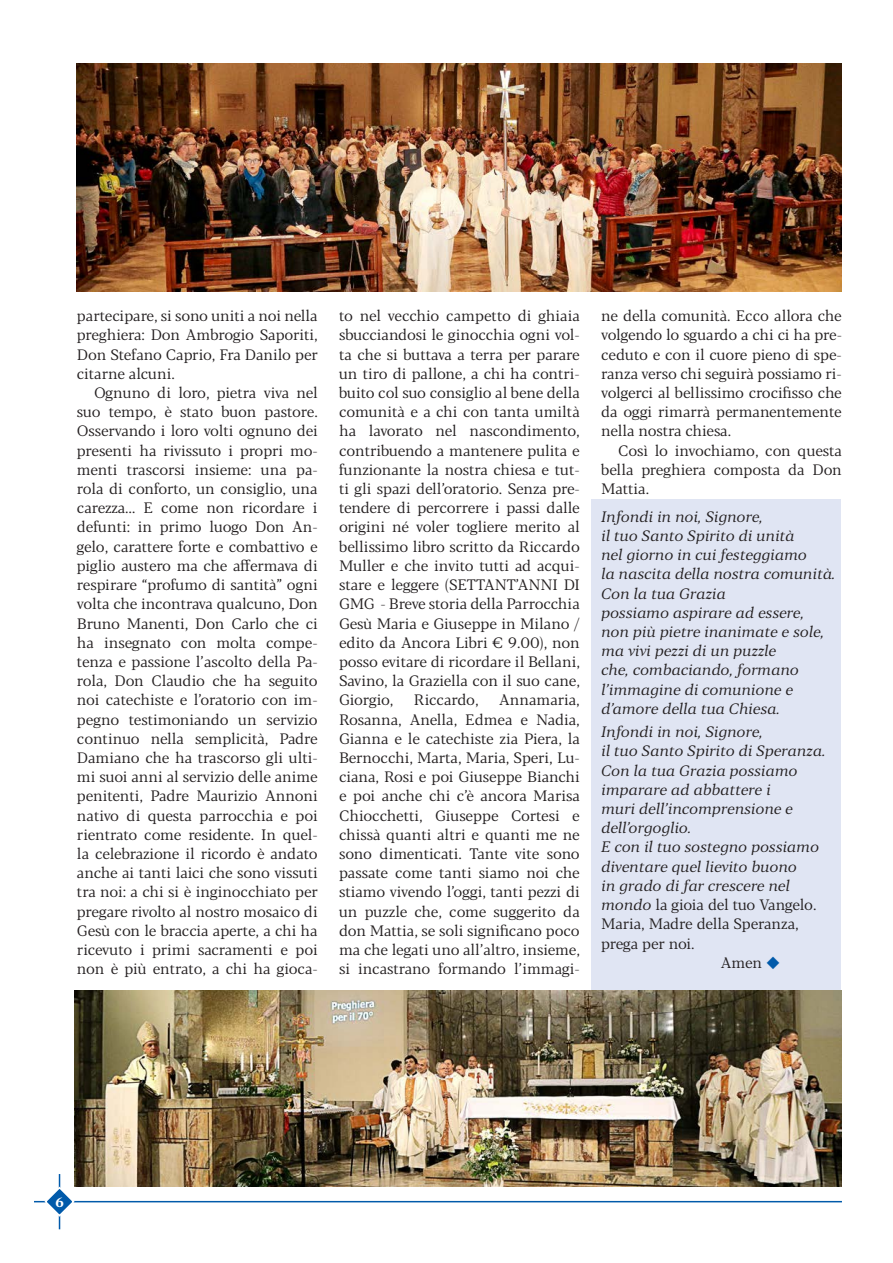
<style>
.page{position:relative;width:893px;height:1263px;background:#fff}
.page>*{position:absolute;margin:0;border:0;box-sizing:border-box;transform-origin:0 0}
.t1{font:15px/19.2px "Blacker Pro Tx";letter-spacing:-.005em;color:#231f20;text-align:justify}
.t2{font:italic 15px/19.2px "Blacker Pro Tx";letter-spacing:-.005em;color:#231f20}
.t3{font:15px "Blacker Pro Tx";letter-spacing:-.025em;color:#231f20}
.t4{font:700 13.5px "Blacker Pro Tx";color:#fff}
.s1{font-style:italic}
.s2{color:#015aaa}
</style>
<div class="page">
<hr style="left:59px;top:1174px;width:1px;height:55px;background:#015aaa">
<hr style="left:34px;top:1201px;width:808px;height:1px;background:#015aaa">
<svg style="left:43px;top:1185px;width:33px;height:33px"></svg>
<div style="left:591px;top:500px;width:250px;height:594px;background:#e0e5f3"></div>
<img style="left:76px;top:64px;width:766px;height:227px">
<img style="left:75px;top:991px;width:767px;height:195px">
<p class="t1" style="left:77px;top:306px;width:242px">partecipare, si sono uniti a noi nella preghiera: Don Ambrogio Saporiti, Don Stefano Caprio, Fra Danilo per citarne alcuni.</p>
<p class="t1" style="left:77px;top:383px;width:242px;text-indent:17px">Ognuno di loro, pietra viva nel suo tempo, è stato buon pastore.<br>Osservando i loro volti ognuno dei presenti ha rivissuto i propri mo&shy;menti trascorsi insieme: una pa&shy;rola di conforto, un consiglio, una carezza… E come non ricordare i defunti: in primo luogo Don An&shy;gelo, carattere forte e combattivo e piglio austero ma che affermava di respirare “profumo di santità” ogni volta che incontrava qualcuno, Don Bruno Manenti, Don Carlo che ci ha insegnato con molta compe&shy;tenza e passione l’ascolto della Pa&shy;rola, Don Claudio che ha seguito noi catechiste e l’oratorio con im&shy;pegno testimoniando un servizio continuo nella semplicità, Padre Damiano che ha trascorso gli ulti&shy;mi suoi anni al servizio delle anime penitenti, Padre Maurizio Annoni nativo di questa parrocchia e poi rientrato come residente. In quel&shy;la celebrazione il ricordo è andato anche ai tanti laici che sono vissuti tra noi: a chi si è inginocchiato per pregare rivolto al nostro mosaico di Gesù con le braccia aperte, a chi ha ricevuto i primi sacramenti e poi non è più entrato, a chi ha gioca-</p>
<p class="t1" style="left:339px;top:306px;width:242px">to nel vecchio campetto di ghiaia sbucciandosi le ginocchia ogni vol&shy;ta che si buttava a terra per parare un tiro di pallone, a chi ha contri&shy;buito col suo consiglio al bene della comunità e a chi con tanta umiltà ha lavorato nel nascondimento, contribuendo a mantenere pulita e funzionante la nostra chiesa e tut&shy;ti gli spazi dell’oratorio. Senza pre&shy;tendere di percorrere i passi dalle origini né voler togliere merito al bellissimo libro scritto da Riccardo Muller e che invito tutti ad acqui&shy;stare e leggere (SETTANT’ANNI DI GMG - Breve storia della Parrocchia Gesù Maria e Giuseppe in Milano / edito da Ancora Libri € 9.00), non posso evitare di ricordare il Bellani, Savino, la Graziella con il suo cane, Giorgio,</p>
<p class="t1" style="left:414px;top:690px;width:66px">Riccardo,</p>
<p class="t1" style="left:339px;top:690px;width:242px;text-indent:160px">Annamaria, Rosanna, Anella, Edmea e Nadia, Gianna e le catechiste zia Piera, la Bernocchi, Marta, Maria, Speri, Lu&shy;ciana, Rosi e poi Giuseppe Bianchi e poi anche chi c’è ancora Marisa Chiocchetti, Giuseppe Cortesi e chissà quanti altri e quanti me ne sono dimenticati. Tante vite sono passate come tanti siamo noi che stiamo vivendo l’oggi, tanti pezzi di un puzzle che, come suggerito da don Mattia, se soli significano poco ma che legati uno all’altro, insieme, si incastrano formando l’immagi-</p>
<p class="t1" style="left:601px;top:306px;width:242px">ne della comunità. Ecco allora che volgendo lo sguardo a chi ci ha pre&shy;ceduto e con il cuore pieno di spe&shy;ranza verso chi seguirà possiamo ri&shy;volgerci al bellissimo crocifisso che da oggi rimarrà permanentemente nella nostra chiesa.</p>
<p class="t1" style="left:601px;top:440px;width:242px;text-indent:17px">Così lo invochiamo, con questa bella preghiera composta da Don Mattia.</p>
<p class="t2" style="left:601px;top:506px;width:236px">Infondi in noi, Signore,<br>il tuo Santo Spirito di unità<br>nel giorno in cui festeggiamo<br>la nascita della nostra comunità.<br>Con la tua Grazia<br>possiamo aspirare ad essere, non più pietre inanimate e sole, ma vivi pezzi di un puzzle<br>che, combaciando, formano l’immagine di comunione e d’amore della tua Chiesa.</p>
<p class="t2" style="left:601px;top:722px;width:163px">Infondi in noi, Signore,</p>
<p class="t2" style="left:601px;top:741px;width:226px">il tuo Santo Spirito di Speranza.</p>
<p class="t2" style="left:601px;top:760px;width:198px">Con la tua Grazia possiamo</p>
<p class="t2" style="left:601px;top:780px;width:171px">imparare ad abbattere i</p>
<p class="t2" style="left:601px;top:799px;width:193px">muri dell’incomprensione e</p>
<p class="t2" style="left:601px;top:818px;width:92px">dell’orgoglio.</p>
<p class="t2" style="left:601px;top:837px;width:219px">E con il tuo sostegno possiamo</p>
<p class="t2" style="left:601px;top:856px;width:197px">diventare quel lievito buono</p>
<p class="t2" style="left:601px;top:876px;width:190px">in grado di far crescere nel</p>
<p class="t3" style="left:601px;top:895px;width:217px"><span class="s1">mondo</span> la gioia del tuo Vangelo.</p>
<p class="t1" style="left:601px;top:914px;width:199px">Maria, Madre della Speranza,</p>
<p class="t3" style="left:601px;top:934px;width:95px">prega per noi.</p>
<p class="t1" style="left:721px;top:952px;width:61px">Amen <span class="s2">◆</span></p>
<p class="t4" style="left:55px;top:1192px;width:10px">6</p>
</div>
